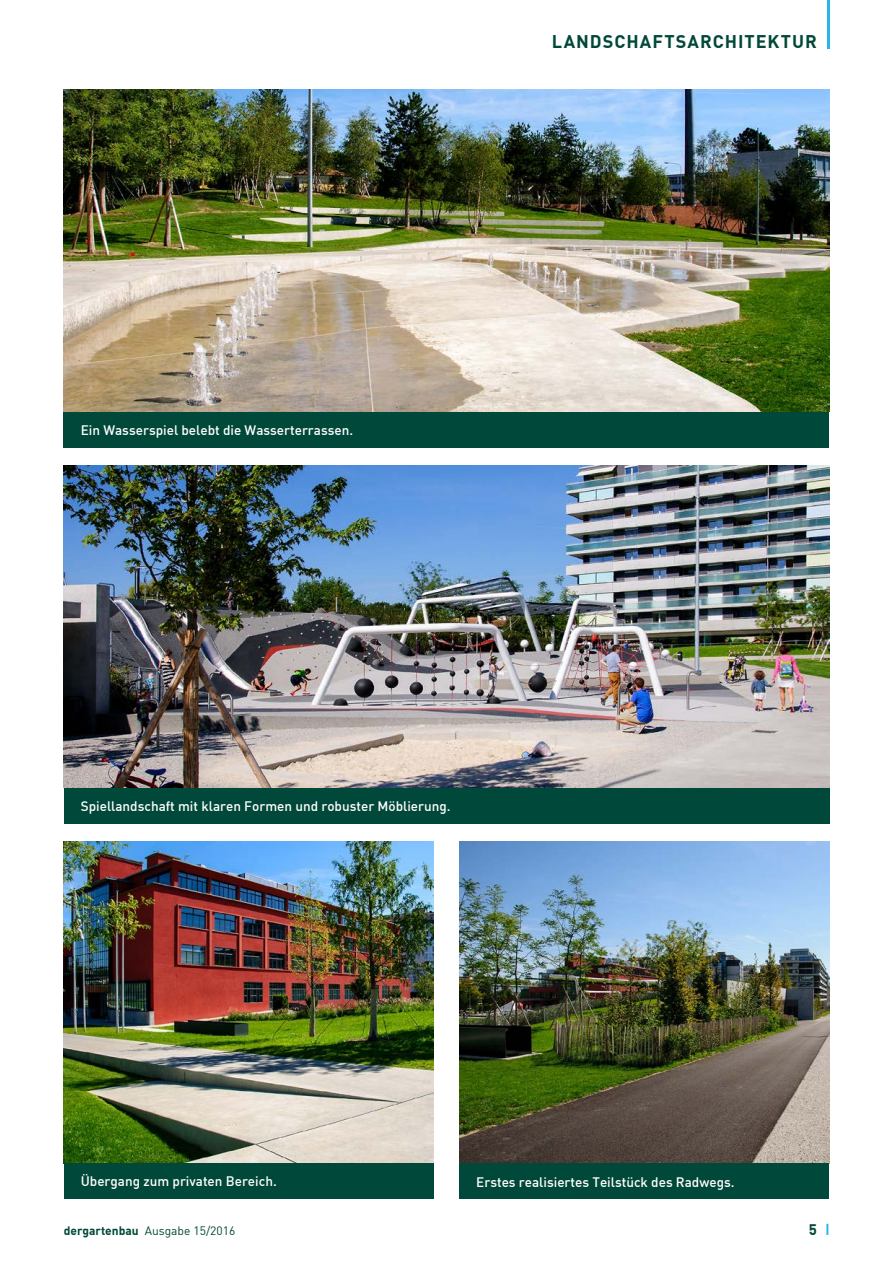
<style>
.page{position:relative;width:893px;height:1263px;background:#fff}
.page>*{position:absolute;margin:0;border:0;box-sizing:border-box;transform-origin:0 0}
.t1{font:700 18px "DIN Offc Pro";letter-spacing:.055em;color:#004839}
.t2{font:700 15px "DIN Offc Pro";color:#004839}
.t3{font:500 13.5px "DIN Offc Pro";color:#fff}
.t4{font:12px "DIN Offc Pro";color:#004839}
.s1{font-weight:700}
</style>
<div class="page">
<hr style="left:827px;top:0;width:3px;height:49px;background:#26b6ea">
<svg style="left:826px;top:1224px;width:2px;height:11px"></svg>
<img style="left:64px;top:90px;width:765px;height:322px">
<img style="left:64px;top:465px;width:765px;height:323px">
<img style="left:459px;top:841px;width:370px;height:322px">
<img style="left:64px;top:841px;width:370px;height:322px">
<div style="left:64px;top:412px;width:765px;height:36px;background:#004839"></div>
<div style="left:64px;top:788px;width:765px;height:35px;background:#004839"></div>
<div style="left:459px;top:1163px;width:370px;height:36px;background:#004839"></div>
<div style="left:64px;top:1163px;width:370px;height:36px;background:#004839"></div>
<h1 class="t1" style="left:552px;top:27px;width:267px">LANDSCHAFTSARCHITEKTUR</h1>
<p class="t3" style="left:81px;top:419px;width:274px">Ein Wasserspiel belebt die Wasserterrassen.</p>
<p class="t3" style="left:81px;top:795px;width:371px">Spiellandschaft mit klaren Formen und robuster Möblierung.</p>
<p class="t3" style="left:81px;top:1171px;width:197px">Übergang zum privaten Bereich.</p>
<p class="t3" style="left:476px;top:1171px;width:260px">Erstes realisiertes Teilstück des Radwegs.</p>
<p class="t4" style="left:64px;top:1221px;width:173px"><span class="s1">dergartenbau</span> Ausgabe 15/2016</p>
<p class="t2" style="left:809px;top:1217px;width:10px">5</p>
</div>
